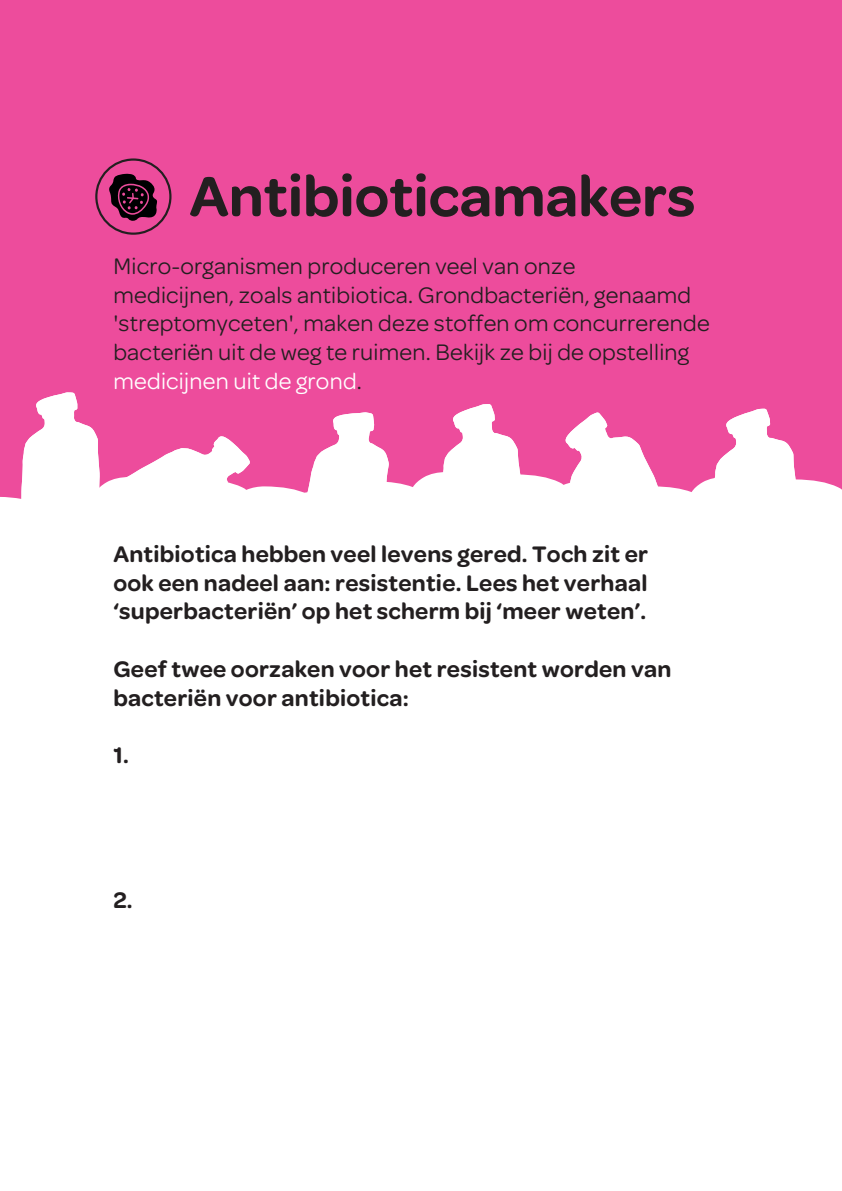
<style>
.page{position:relative;width:842px;height:1191px;background:#fff}
.page>*{position:absolute;margin:0;border:0;box-sizing:border-box;transform-origin:0 0}
.t1{font:600 60px "Omnes";color:#231f20}
.t2{font:24px/28.8px "Omnes";letter-spacing:.01em;color:#231f20}
.t3{font:600 24px/28.8px "Omnes";letter-spacing:.01em;color:#231f20;text-align:justify}
.s1{color:#fff}
</style>
<div class="page">
<div style="left:0;top:0;width:842px;height:739px;background:#ed4c9c"></div>
<div style="left:0;top:583px;width:153px;height:156px;background:#fff"></div>
<div style="left:250px;top:488px;width:193px;height:38px;background:#fff"></div>
<div style="left:153px;top:526px;width:290px;height:213px;background:#fff"></div>
<div style="left:530px;top:493px;width:312px;height:38px;background:#fff"></div>
<div style="left:432px;top:531px;width:410px;height:208px;background:#fff"></div>
<svg style="left:19px;top:392px;width:231px;height:186px"></svg>
<svg style="left:291px;top:412px;width:98px;height:178px"></svg>
<svg style="left:565px;top:412px;width:125px;height:197px"></svg>
<svg style="left:714px;top:409px;width:90px;height:192px;background:#fce4f0"></svg>
<svg style="left:443px;top:404px;width:87px;height:189px;background:#fce3f0"></svg>
<div style="left:95px;top:158px;width:76px;height:77px;border:2px solid #231f20;border-radius:50%"></div>
<svg style="left:109px;top:174px;width:48px;height:47px"></svg>
<h1 class="t1" style="left:189px;top:162px;width:508px">Antibioticamakers</h1>
<p class="t2" style="left:113px;top:251px;width:598px">Micro-organismen produceren veel van onze<br>medicijnen, zoals antibiotica. Grondbacteriën, genaamd 'streptomyceten', maken deze stoffen om concurrerende bacteriën uit de weg te ruimen. Bekijk ze bij de opstelling <span class="s1">medicijnen uit de grond</span>.</p>
<p class="t3" style="left:113px;top:539px;width:536px">Antibiotica hebben veel levens gered. Toch zit er ook een nadeel aan: resistentie. Lees het verhaal ‘superbacteriën’ op het scherm bij ‘meer weten’.</p>
<p class="t3" style="left:113px;top:654px;width:559px">Geef twee oorzaken voor het resistent worden van bacteriën voor antibiotica:</p>
<p class="t3" style="left:113px;top:741px;width:17px">1.</p>
<p class="t3" style="left:113px;top:885px;width:21px">2.</p>
</div>
